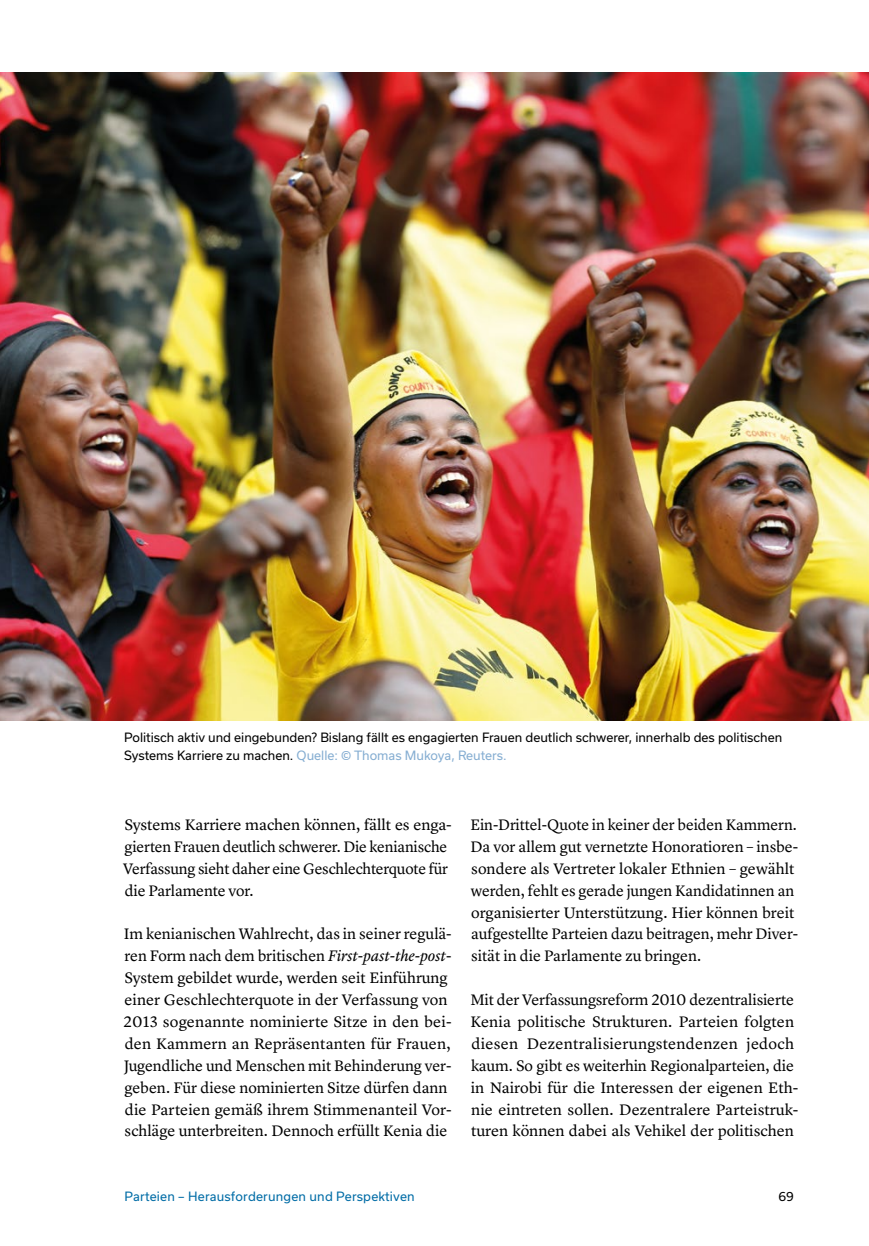
<style>
.page{position:relative;width:869px;height:1246px;background:#fff}
.page>*{position:absolute;margin:0;border:0;box-sizing:border-box;transform-origin:0 0}
.t1{font:15.75px/21.9px "Lyon Text";letter-spacing:-.005em;color:#000}
.t2{font:12.25px/17.5px "Usual";color:#000}
.t3{font:12.25px "Usual";letter-spacing:.015em;color:#006ca6}
.s1{color:#86aed2}
.s2{font-style:italic}
</style>
<div class="page">
<img style="left:0;top:73px;width:868px;height:647px">
<p class="t2" style="left:124px;top:728px;width:659px">Politisch aktiv und eingebunden? Bislang fällt es engagierten Frauen deutlich schwerer, innerhalb des politischen<br>Systems Karriere zu machen. <span class="s1">Quelle: © Thomas Mukoya, Reuters.</span></p>
<p class="t1" style="left:123px;top:812px;width:330px">Systems Karriere machen können, fällt es enga&shy;gierten Frauen deutlich schwerer. Die kenianische Verfassung sieht daher eine Geschlechterquote für die Parlamente vor.</p>
<p class="t1" style="left:123px;top:921px;width:329px">Im kenianischen Wahlrecht, das in seiner regulä&shy;ren Form nach dem britischen <span class="s2">First-past-the-post</span>-System gebildet wurde, werden seit Einführung einer Geschlechterquote in der Verfassung von 2013 sogenannte nominierte Sitze in den bei&shy;den Kammern an Repräsentanten für Frauen, Jugendliche und Menschen mit Behinderung ver&shy;geben. Für diese nominierten Sitze dürfen dann die Parteien gemäß ihrem Stimmenanteil Vor&shy;schläge unterbreiten. Dennoch erfüllt Kenia die</p>
<p class="t1" style="left:470px;top:812px;width:329px">Ein-Drittel-Quote in keiner der beiden Kammern.<br>Da vor allem gut vernetzte Honoratioren – insbe&shy;sondere als Vertreter lokaler Ethnien – gewählt werden, fehlt es gerade jungen Kandidatinnen an organisierter Unterstützung. Hier können breit aufgestellte Parteien dazu beitragen, mehr Diver&shy;sität in die Parlamente zu bringen.</p>
<p class="t1" style="left:470px;top:987px;width:329px">Mit der Verfassungsreform 2010 dezentralisierte Kenia politische Strukturen. Parteien folgten diesen Dezentralisierungstendenzen jedoch kaum. So gibt es weiterhin Regionalparteien, die in Nairobi für die Interessen der eigenen Eth&shy;nie eintreten sollen. Dezentralere Parteistruk&shy;turen können dabei als Vehikel der politischen</p>
<p class="t3" style="left:125px;top:1188px;width:291px">Parteien – Herausforderungen und Perspektiven</p>
<p class="t2" style="left:778px;top:1186px;width:17px">69</p>
</div>
